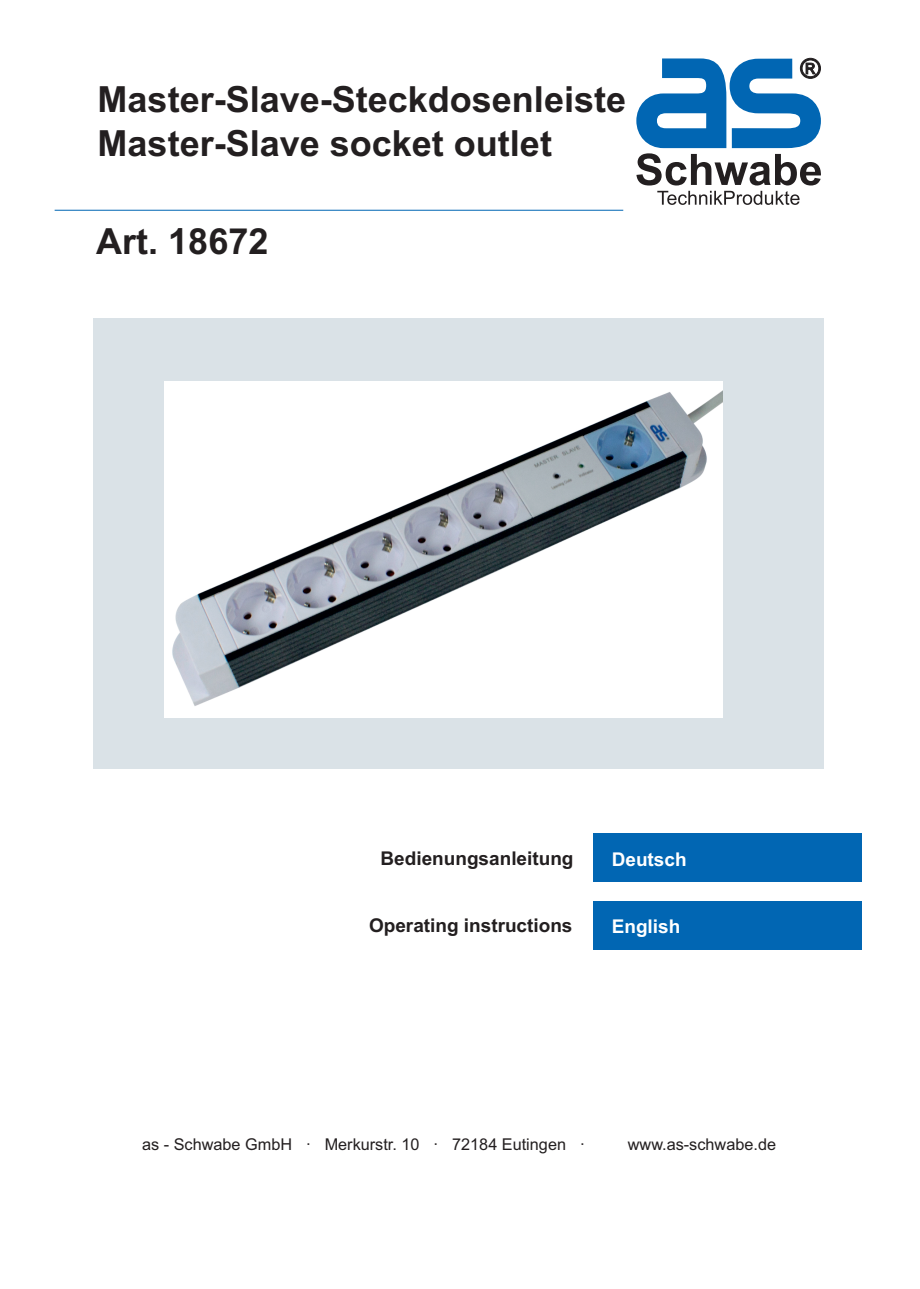
<style>
.page{position:relative;width:920px;height:1289px;background:#fff}
.page>*{position:absolute;margin:0;border:0;box-sizing:border-box;transform-origin:0 0}
.t1{font:700 36px/43.7px "Arial";color:#231f20}
.t2{font:700 18.9px "Arial";color:#231f20}
.t3{font:700 18.9px "Arial";color:#fff}
.t4{font:16.2px "Arial";color:#231f20}
</style>
<div class="page">
<hr style="left:55px;top:210px;width:568px;height:1px;background:#0166b3">
<div style="left:93px;top:318px;width:730px;height:450px;background:#dae2e7"></div>
<div style="left:592px;top:834px;width:269px;height:48px;background:#0166b3"></div>
<div style="left:592px;top:901px;width:269px;height:48px;background:#0166b3"></div>
<svg style="left:657px;top:191px;width:142px;height:14px"></svg>
<svg style="left:636px;top:58px;width:185px;height:127px"></svg>
<img style="left:165px;top:381px;width:558px;height:337px">
<p class="t1" style="left:98px;top:81px;width:530px">Master-Slave-Steckdosenleiste<br>Master-Slave socket outlet</p>
<p class="t1" style="left:96px;top:223px;width:174px">Art. 18672</p>
<p class="t2" style="left:380px;top:851px;width:194px">Bedienungsanleitung</p>
<p class="t3" style="left:611px;top:852px;width:76px">Deutsch</p>
<p class="t2" style="left:369px;top:918px;width:205px">Operating instructions</p>
<p class="t3" style="left:611px;top:919px;width:70px">English</p>
<p class="t4" style="left:142px;top:1138px;width:444px">as - Schwabe GmbH · Merkurstr. 10 · 72184 Eutingen ·</p>
<p class="t4" style="left:628px;top:1138px;width:150px">www.as-schwabe.de</p>
</div>
